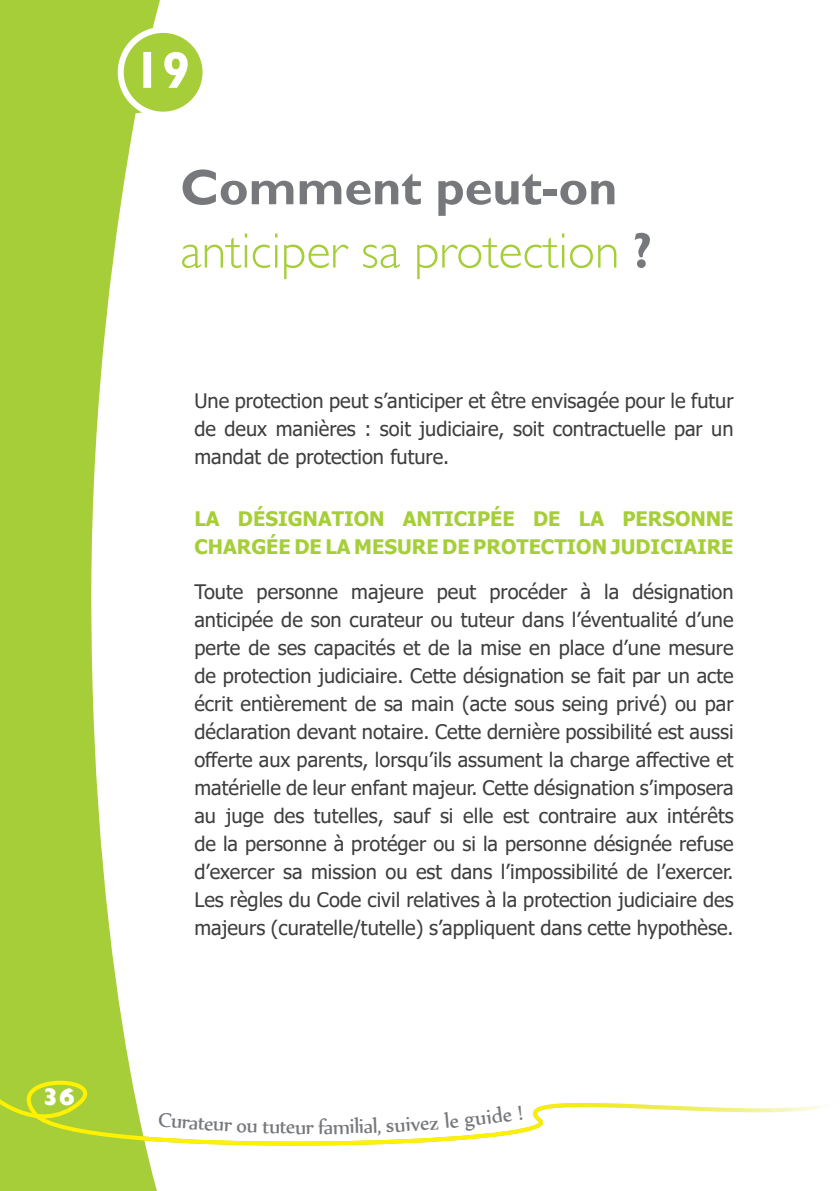
<style>
.page{position:relative;width:840px;height:1191px;background:#fff}
.page>*{position:absolute;margin:0;border:0;box-sizing:border-box;transform-origin:0 0}
.t1{font:700 51.8px "Gill Sans";color:#fff}
.titre{font:300 50px/63.2px "Gill Sans";color:#a6ce39}
.t2{font:24px "Nyala";color:#76787b}
.t3{font:800 24px "Gill Sans";color:#fff}
.texte{font:20px/28px "Tahoma";color:#3e3e3f;text-align:justify}
.intert_2{font:700 20px/28px "Tahoma";color:#a6ce39}
.s1{font-weight:700;color:#76787b}
</style>
<div class="page">
<svg style="left:0;top:0;width:160px;height:1191px;fill:#a6ce39"></svg>
<div style="left:121px;top:30px;width:84px;height:85px;background:#a6ce39;border-radius:50%"></div>
<div style="left:118px;top:27px;width:90px;height:91px;border:6px solid #fff;border-radius:50%"></div>
<svg style="left:0;top:1078px;width:824px;height:69px"></svg>
<svg style="left:158px;top:1111px;width:32px;height:17px"></svg>
<svg style="left:224px;top:1121px;width:45px;height:12px"></svg>
<svg style="left:333px;top:1117px;width:25px;height:16px"></svg>
<svg style="left:386px;top:1105px;width:136px;height:27px"></svg>
<p class="t3" style="left:42px;top:1082px;width:34px">36</p>
<p class="t1" style="left:133px;top:39px;width:59px">19</p>
<p class="titre" style="left:180px;top:156px;width:473px"><span class="s1">Comment peut-on </span>anticiper sa protection <span class="s1">?</span></p>
<p class="texte" style="left:194px;top:388px;width:540px">Une protection peut s’anticiper et être envisagée pour le futur de deux manières : soit judiciaire, soit contractuelle par un mandat de protection future.</p>
<p class="intert_2" style="left:194px;top:505px;width:540px">LA DÉSIGNATION ANTICIPÉE DE LA PERSONNE<br>CHARGÉE DE LA MESURE DE PROTECTION JUDICIAIRE</p>
<p class="texte" style="left:194px;top:579px;width:540px">Toute personne majeure peut procéder à la désignation anticipée de son curateur ou tuteur dans l’éventualité d’une perte de ses capacités et de la mise en place d’une mesure de protection judiciaire. Cette désignation se fait par un acte écrit entièrement de sa main (acte sous seing privé) ou par déclaration devant notaire. Cette dernière possibilité est aussi offerte aux parents, lorsqu’ils assument la charge affective et matérielle de leur enfant majeur. Cette désignation s’imposera au juge des tutelles, sauf si elle est contraire aux intérêts de la personne à protéger ou si la personne désignée refuse d’exercer sa mission ou est dans l’impossibilité de l’exercer.<br>Les règles du Code civil relatives à la protection judiciaire des majeurs (curatelle/tutelle) s’appliquent dans cette hypothèse.</p>
<p class="t2" style="left:190px;top:1107px;width:37px;rotate:4deg">ateu</p>
<p class="t2" style="left:269px;top:1111px;width:39px;rotate:1deg">uteu</p>
<p class="t2" style="left:305px;top:1112px;width:30px">rfa</p>
<p class="t2" style="left:358px;top:1111px;width:24px;rotate:-2deg">ial,</p>
</div>
